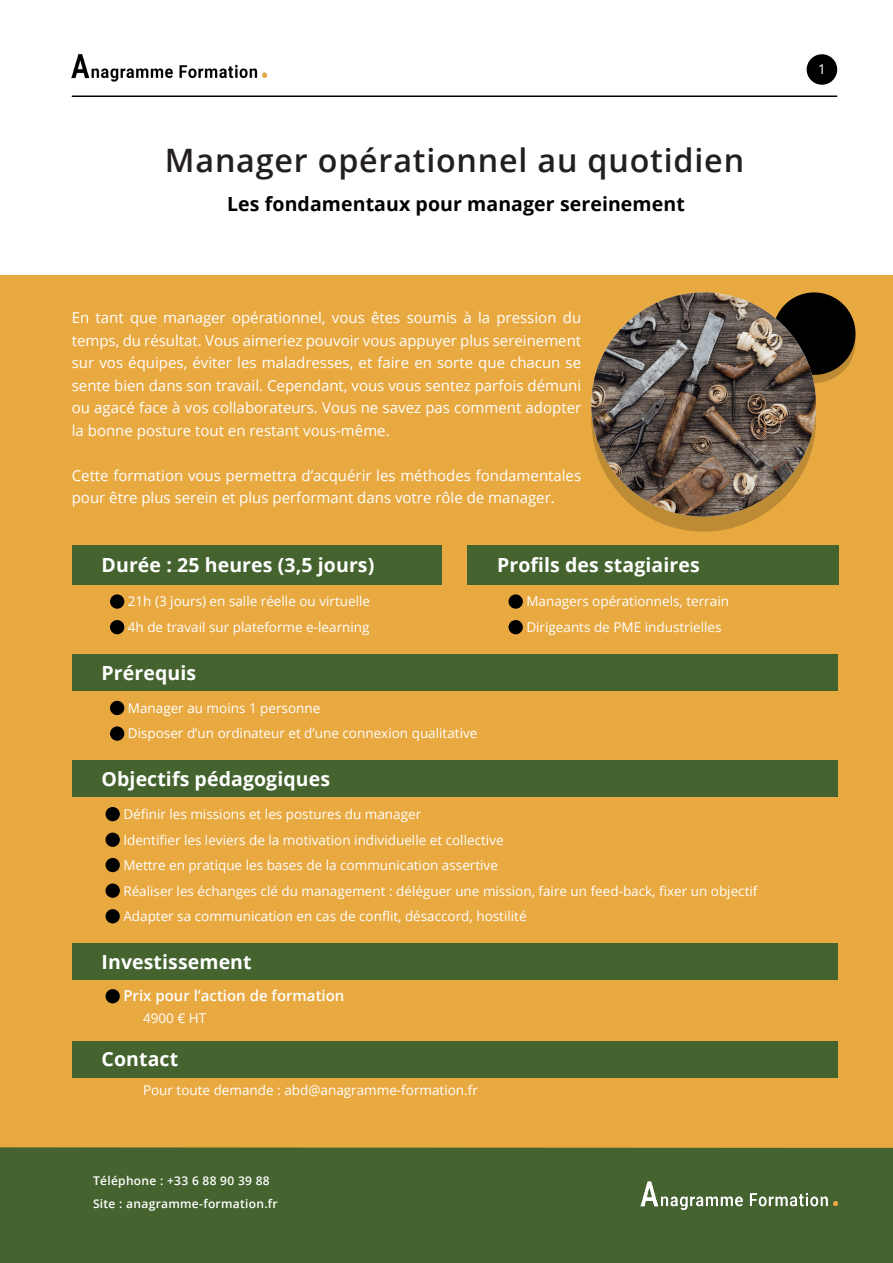
<style>
.page{position:relative;width:893px;height:1263px;background:#fff}
.page>*{position:absolute;margin:0;border:0;box-sizing:border-box;transform-origin:0 0}
.Heading_1___36pt{font:600 32.25px "Open Sans";letter-spacing:.025em;color:#231f20}
.Heading_4___12pt{font:700 19.5px "Open Sans";letter-spacing:.005em;color:#fff}
.Heading_4___12pt-2{font:700 19.5px "Open Sans";letter-spacing:.005em;color:#000001}
.Body___9pt_Left_Just{font:15px/22.5px "Open Sans";color:#fff;text-align:justify}
.Body___9pt_Left_Just-2{font:600 15px "Open Sans";color:#fff}
.Body___9pt_Left_Just-3{font:13.5px "Open Sans";color:#fff}
.Body___9pt_Align_Cen{font:13.5px "Open Sans";color:#fff}
.Body___7pt{font:600 12px "Open Sans";letter-spacing:.025em;color:#fff}
</style>
<div class="page">
<img style="left:72px;top:53px;width:195px;height:29px">
<div style="left:0;top:1148px;width:893px;height:115px;background:#44632e"></div>
<hr style="left:72px;top:96px;width:765px;height:1px;background:#000001">
<div style="left:807px;top:54px;width:30px;height:31px;background:#000001;border-radius:50%"></div>
<div style="left:0;top:275px;width:893px;height:873px;background:#e9a941"></div>
<svg style="left:591px;top:307px;width:225px;height:225px;background:#bd8b37"></svg>
<svg style="left:773px;top:301px;width:82px;height:82px"></svg>
<div style="left:773px;top:292px;width:82px;height:83px;background:#000001;border-radius:50%"></div>
<img style="left:640px;top:1181px;width:197px;height:30px">
<div style="left:110px;top:594px;width:14px;height:15px;background:#000001;border-radius:50%"></div>
<div style="left:110px;top:701px;width:14px;height:14px;background:#000001;border-radius:50%"></div>
<div style="left:106px;top:807px;width:14px;height:14px;background:#000001;border-radius:50%"></div>
<div style="left:106px;top:989px;width:14px;height:14px;background:#000001;border-radius:50%"></div>
<div style="left:106px;top:858px;width:14px;height:14px;background:#000001;border-radius:50%"></div>
<div style="left:508px;top:594px;width:15px;height:15px;background:#000001;border-radius:50%"></div>
<div style="left:110px;top:620px;width:14px;height:14px;background:#000001;border-radius:50%"></div>
<div style="left:110px;top:726px;width:14px;height:15px;background:#000001;border-radius:50%"></div>
<div style="left:106px;top:832px;width:14px;height:15px;background:#000001;border-radius:50%"></div>
<div style="left:106px;top:883px;width:14px;height:15px;background:#000001;border-radius:50%"></div>
<div style="left:106px;top:909px;width:14px;height:14px;background:#000001;border-radius:50%"></div>
<div style="left:508px;top:620px;width:15px;height:14px;background:#000001;border-radius:50%"></div>
<div style="left:72px;top:943px;width:765px;height:36px;background:#44632e"></div>
<div style="left:72px;top:1040px;width:765px;height:37px;background:#44632e"></div>
<img style="left:591px;top:292px;width:225px;height:224px;border-radius:112px">
<div style="left:72px;top:545px;width:370px;height:40px;background:#44632e"></div>
<div style="left:467px;top:545px;width:372px;height:40px;background:#44632e"></div>
<div style="left:72px;top:760px;width:765px;height:37px;background:#44632e"></div>
<div style="left:72px;top:654px;width:765px;height:37px;background:#44632e"></div>
<p class="Heading_1___36pt" style="left:165px;top:139px;width:581px">Manager opérationnel au quotidien</p>
<p class="Heading_4___12pt-2" style="left:227px;top:190px;width:459px">Les fondamentaux pour manager sereinement</p>
<p class="Body___9pt_Left_Just" style="left:72px;top:306px;width:511px">En tant que manager opérationnel, vous êtes soumis à la pression du temps, du résultat. Vous aimeriez pouvoir vous appuyer plus sereinement sur vos équipes, éviter les maladresses, et faire en sorte que chacun se sente bien dans son travail. Cependant, vous vous sentez parfois démuni ou agacé face à vos collaborateurs. Vous ne savez pas comment adopter la bonne posture tout en restant vous-même.</p>
<p class="Body___9pt_Left_Just" style="left:72px;top:463px;width:511px">Cette formation vous permettra d’acquérir les méthodes fondamentales pour être plus serein et plus performant dans votre rôle de manager.</p>
<p class="Heading_4___12pt" style="left:102px;top:551px;width:274px">Durée : 25 heures (3,5 jours)</p>
<p class="Heading_4___12pt" style="left:497px;top:551px;width:204px">Profils des stagiaires</p>
<p class="Body___9pt_Left_Just-3" style="left:128px;top:592px;width:244px">21h (3 jours) en salle réelle ou virtuelle</p>
<p class="Body___9pt_Left_Just-3" style="left:128px;top:618px;width:243px">4h de travail sur plateforme e-learning</p>
<p class="Heading_4___12pt" style="left:102px;top:659px;width:96px">Prérequis</p>
<p class="Body___9pt_Left_Just-3" style="left:128px;top:699px;width:194px">Manager au moins 1 personne</p>
<p class="Body___9pt_Left_Just-3" style="left:128px;top:724px;width:351px">Disposer d’un ordinateur et d’une connexion qualitative</p>
<p class="Heading_4___12pt" style="left:102px;top:765px;width:230px">Objectifs pédagogiques</p>
<p class="Body___9pt_Left_Just-3" style="left:123px;top:805px;width:299px">Définir les missions et les postures du manager</p>
<p class="Body___9pt_Left_Just-3" style="left:123px;top:830px;width:382px">Identifier les leviers de la motivation individuelle et collective</p>
<p class="Body___9pt_Left_Just-3" style="left:123px;top:856px;width:376px">Mettre en pratique les bases de la communication assertive</p>
<p class="Body___9pt_Left_Just-3" style="left:526px;top:592px;width:204px">Managers opérationnels, terrain</p>
<p class="Body___9pt_Left_Just-3" style="left:526px;top:618px;width:197px">Dirigeants de PME industrielles</p>
<p class="Body___9pt_Left_Just-3" style="left:123px;top:881px;width:636px">Réaliser les échanges clé du management : déléguer une mission, faire un feed-back, fixer un objectif</p>
<p class="Body___9pt_Left_Just-3" style="left:123px;top:907px;width:405px">Adapter sa communication en cas de conflit, désaccord, hostilité</p>
<p class="Heading_4___12pt" style="left:102px;top:948px;width:152px">Investissement</p>
<p class="Body___9pt_Left_Just-2" style="left:123px;top:985px;width:223px">Prix pour l’action de formation</p>
<p class="Body___9pt_Left_Just-3" style="left:143px;top:1009px;width:65px">4900 € HT</p>
<p class="Heading_4___12pt" style="left:102px;top:1045px;width:78px">Contact</p>
<p class="Body___9pt_Left_Just-3" style="left:143px;top:1081px;width:336px">Pour toute demande : abd@anagramme-formation.fr</p>
<p class="Body___7pt" style="left:93px;top:1173px;width:178px">Téléphone : +33 6 88 90 39 88</p>
<p class="Body___7pt" style="left:93px;top:1195px;width:186px">Site : anagramme-formation.fr</p>
<p class="Body___9pt_Align_Cen" style="left:818px;top:59px;width:9px">1</p>
</div>
